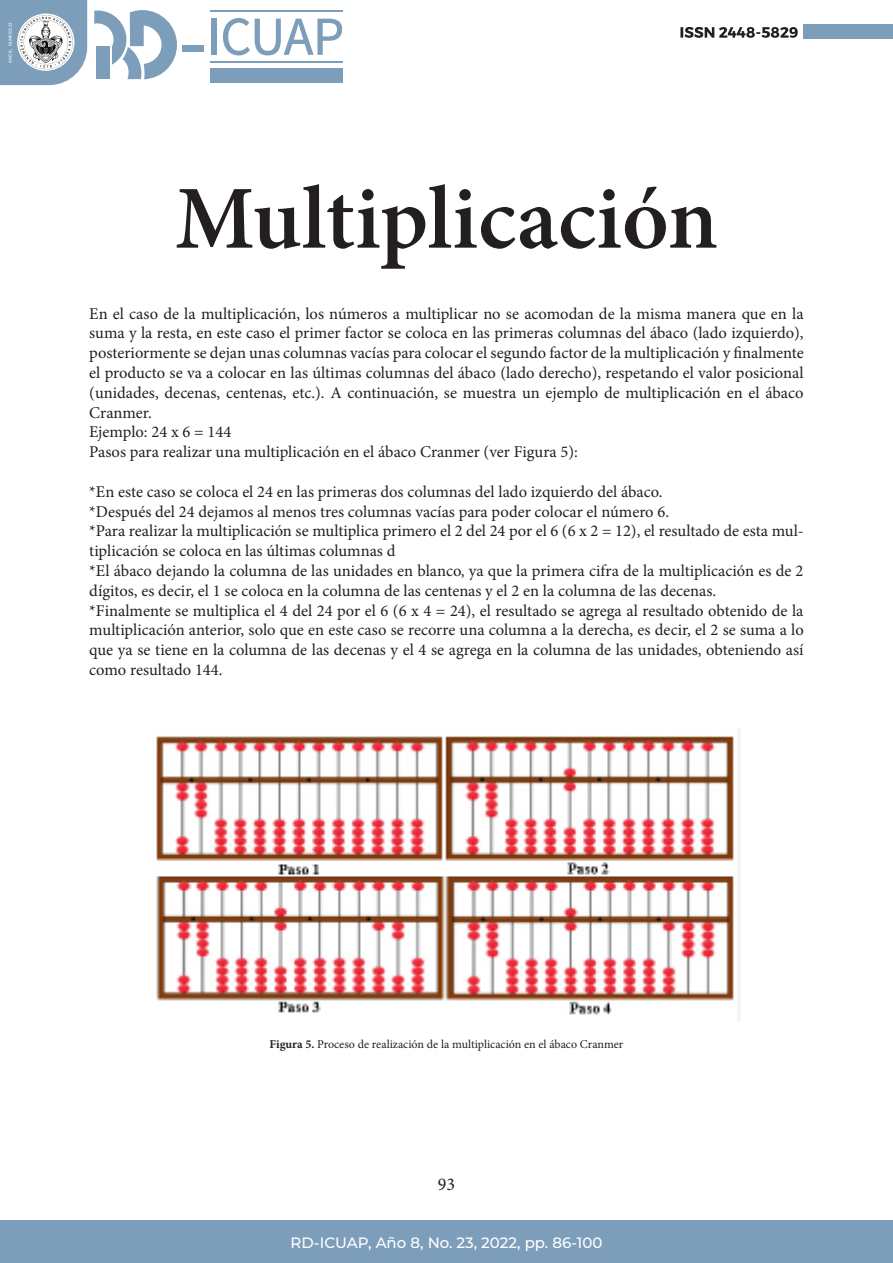
<style>
.page{position:relative;width:893px;height:1263px;background:#fff}
.page>*{position:absolute;margin:0;border:0;box-sizing:border-box;transform-origin:0 0}
.TÍTULO_DE_ARTÍCULO{font:600 90px "Minion Pro";color:#231f20}
.t1{font:18px "Minion Pro";color:#231f20}
.TÍTULO_DE_ARTÍCULO-2{font:16.5px/19.8px "Minion Pro";color:#231f20;text-align:justify}
.t2{font:500 15px "Montserrat";color:#fff}
.TÍTULO_DE_ARTÍCULO-3{font:12px "Minion Pro";color:#231f20}
.t3{font:4.5px "BUAP802";color:#fff}
.s1{font-weight:700}
</style>
<div class="page">
<div style="left:804px;top:25px;width:89px;height:14px;background:#7d9eba"></div>
<svg style="left:680px;top:27px;width:118px;height:11px"></svg>
<div style="left:0;top:1220px;width:893px;height:43px;background:#7d9eba"></div>
<svg style="left:94px;top:10px;width:83px;height:69px"></svg>
<div style="left:96px;top:46px;width:14px;height:33px;background:#7d9eba"></div>
<svg style="left:0;top:0;width:87px;height:85px"></svg>
<div style="left:3px;top:9px;width:11px;height:67px;background:#7d9eba"></div>
<div style="left:182px;top:45px;width:21px;height:7px;background:#7d9eba"></div>
<div style="left:210px;top:68px;width:133px;height:14px;background:#7d9eba"></div>
<svg style="left:203px;top:18px;width:139px;height:37px"></svg>
<hr style="left:210px;top:10px;width:133px;height:2px;background:#7d9eba">
<hr style="left:210px;top:61px;width:133px;height:2px;background:#7d9eba">
<img style="left:156px;top:736px;width:585px;height:279px">
<p class="t3" style="left:8px;top:63px;width:42px;rotate:-90deg">AÑO 8, NÚMERO 23</p>
<p class="TÍTULO_DE_ARTÍCULO" style="left:175px;top:157px;width:545px">Multiplicación</p>
<p class="TÍTULO_DE_ARTÍCULO-2" style="left:89px;top:303px;width:716px">En el caso de la multiplicación, los números a multiplicar no se acomodan de la misma manera que en la suma y la resta, en este caso el primer factor se coloca en las primeras columnas del ábaco (lado izquierdo), posteriormente se dejan unas columnas vacías para colocar el segundo factor de la multiplicación y finalmente el producto se va a colocar en las últimas columnas del ábaco (lado derecho), respetando el valor posicional (unidades, decenas, centenas, etc.). A continuación, se muestra un ejemplo de multiplicación en el ábaco Cranmer.</p>
<p class="TÍTULO_DE_ARTÍCULO-2" style="left:89px;top:422px;width:144px">Ejemplo: 24 x 6 = 144</p>
<p class="TÍTULO_DE_ARTÍCULO-2" style="left:89px;top:442px;width:490px">Pasos para realizar una multiplicación en el ábaco Cranmer (ver Figura 5):</p>
<p class="TÍTULO_DE_ARTÍCULO-2" style="left:89px;top:482px;width:575px">*En este caso se coloca el 24 en las primeras dos columnas del lado izquierdo del ábaco.</p>
<p class="TÍTULO_DE_ARTÍCULO-2" style="left:89px;top:501px;width:581px">*Después del 24 dejamos al menos tres columnas vacías para poder colocar el número 6.</p>
<p class="TÍTULO_DE_ARTÍCULO-2" style="left:89px;top:521px;width:716px">*Para realizar la multiplicación se multiplica primero el 2 del 24 por el 6 (6 x 2 = 12), el resultado de esta mul&shy;tiplicación se coloca en las últimas columnas d</p>
<p class="TÍTULO_DE_ARTÍCULO-2" style="left:89px;top:561px;width:716px">*El ábaco dejando la columna de las unidades en blanco, ya que la primera cifra de la multiplicación es de 2 dígitos, es decir, el 1 se coloca en la columna de las centenas y el 2 en la columna de las decenas.</p>
<p class="TÍTULO_DE_ARTÍCULO-2" style="left:89px;top:600px;width:716px">*Finalmente se multiplica el 4 del 24 por el 6 (6 x 4 = 24), el resultado se agrega al resultado obtenido de la multiplicación anterior, solo que en este caso se recorre una columna a la derecha, es decir, el 2 se suma a lo que ya se tiene en la columna de las decenas y el 4 se agrega en la columna de las unidades, obteniendo así como resultado 144.</p>
<p class="TÍTULO_DE_ARTÍCULO-3" style="left:270px;top:1036px;width:355px"><span class="s1">Figura 5.</span> Proceso de realización de la multiplicación en el ábaco Cranmer</p>
<p class="t1" style="left:438px;top:1172px;width:19px">93</p>
<p class="t2" style="left:291px;top:1232px;width:313px">RD-ICUAP, Año 8, No. 23, 2022, pp. 86-100</p>
</div>
